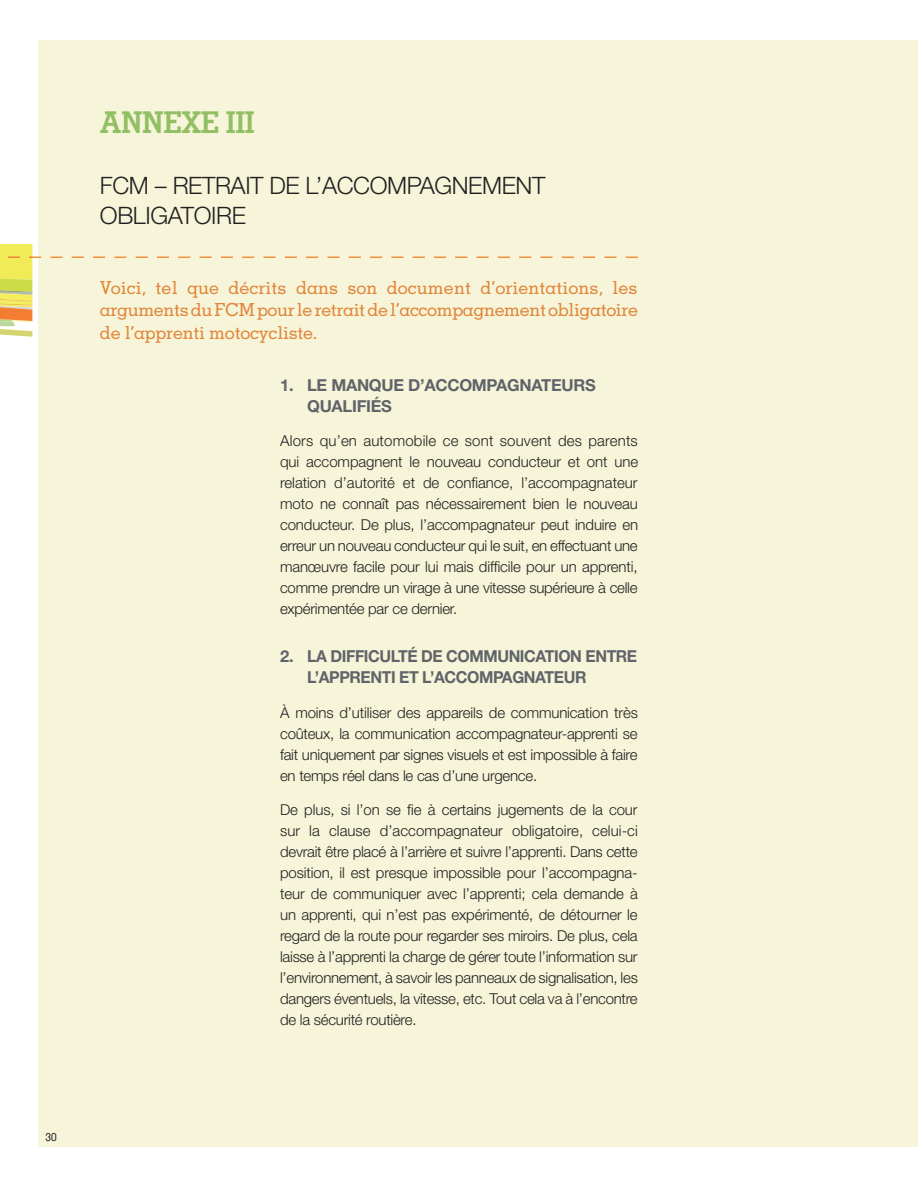
<style>
.page{position:relative;width:918px;height:1188px;background:#fff}
.page>*{position:absolute;margin:0;border:0;box-sizing:border-box;transform-origin:0 0}
.t1{font:700 30px "Memphis";letter-spacing:-.015em;color:#92bf64}
.t2{font:300 24px/30px "Helvetica Neue";letter-spacing:-.015em;color:#231f20}
.t3{font:500 18px/22.5px "Memphis";letter-spacing:-.025em;color:#e3853a;text-align:justify}
.t4{font:700 16.5px/21px "Helvetica Neue";letter-spacing:-.025em;color:#606369}
.t5{font:300 15px/21px "Helvetica Neue";letter-spacing:-.015em;color:#231f20;text-align:justify}
.t6{font:500 11.25px "Memphis";color:#231f20}
</style>
<div class="page">
<div style="left:39px;top:40px;width:879px;height:1108px;background:#f6f5d9"></div>
<svg style="left:50px;top:256px;width:13px;height:2px"></svg>
<svg style="left:72px;top:256px;width:12px;height:2px"></svg>
<svg style="left:93px;top:256px;width:12px;height:2px"></svg>
<svg style="left:114px;top:256px;width:12px;height:2px"></svg>
<svg style="left:136px;top:256px;width:12px;height:2px"></svg>
<svg style="left:157px;top:256px;width:12px;height:2px"></svg>
<svg style="left:178px;top:256px;width:12px;height:2px"></svg>
<svg style="left:200px;top:256px;width:12px;height:2px"></svg>
<svg style="left:221px;top:256px;width:12px;height:2px"></svg>
<svg style="left:242px;top:256px;width:12px;height:2px"></svg>
<svg style="left:263px;top:256px;width:13px;height:2px"></svg>
<svg style="left:285px;top:256px;width:12px;height:2px"></svg>
<svg style="left:306px;top:256px;width:12px;height:2px"></svg>
<svg style="left:327px;top:256px;width:13px;height:2px"></svg>
<svg style="left:349px;top:256px;width:12px;height:2px"></svg>
<svg style="left:370px;top:256px;width:12px;height:2px"></svg>
<svg style="left:391px;top:256px;width:12px;height:2px"></svg>
<svg style="left:413px;top:256px;width:12px;height:2px"></svg>
<svg style="left:434px;top:256px;width:12px;height:2px"></svg>
<svg style="left:455px;top:256px;width:12px;height:2px"></svg>
<svg style="left:477px;top:256px;width:12px;height:2px"></svg>
<svg style="left:498px;top:256px;width:12px;height:2px"></svg>
<svg style="left:519px;top:256px;width:12px;height:2px"></svg>
<svg style="left:540px;top:256px;width:13px;height:2px"></svg>
<svg style="left:562px;top:256px;width:12px;height:2px"></svg>
<svg style="left:583px;top:256px;width:12px;height:2px"></svg>
<svg style="left:604px;top:256px;width:13px;height:2px"></svg>
<svg style="left:626px;top:256px;width:12px;height:2px"></svg>
<svg style="left:0;top:244px;width:41px;height:93px"></svg>
<p class="t6" style="left:46px;top:1133px;width:13px">30</p>
<h2 class="t1" style="left:100px;top:112px;width:157px">ANNEXE III</h2>
<h2 class="t2" style="left:100px;top:173px;width:447px">FCM – RETRAIT DE L’ACCOMPAGNEMENT<br>OBLIGATOIRE</h2>
<p class="t3" style="left:100px;top:278px;width:540px">Voici, tel que décrits dans son document d’orientations, les arguments du FCM pour le retrait de l’accompagnement obligatoire de l’apprenti motocycliste.</p>
<h3 class="t4" style="left:307px;top:376px;width:290px;text-indent:-27px">1. LE MANQUE D’ACCOMPAGNATEURS<br>QUALIFIÉS</h3>
<p class="t5" style="left:280px;top:432px;width:360px">Alors qu’en automobile ce sont souvent des parents qui accompagnent le nouveau conducteur et ont une relation d’autorité et de confiance, l’accompagnateur moto ne connaît pas nécessairement bien le nouveau conducteur. De plus, l’accompagnateur peut induire en erreur un nouveau conducteur qui le suit, en effectuant une manœuvre facile pour lui mais difficile pour un apprenti, comme prendre un virage à une vitesse supérieure à celle expérimentée par ce dernier.</p>
<h3 class="t4" style="left:307px;top:648px;width:332px;text-indent:-27px">2. LA DIFFICULTÉ DE COMMUNICATION ENTRE<br>L’APPRENTI ET L’ACCOMPAGNATEUR</h3>
<p class="t5" style="left:280px;top:703px;width:359px">À moins d’utiliser des appareils de communication très coûteux, la communication accompagnateur-apprenti se fait uniquement par signes visuels et est impossible à faire en temps réel dans le cas d’une urgence.</p>
<p class="t5" style="left:280px;top:801px;width:359px">De plus, si l’on se fie à certains jugements de la cour sur la clause d’accompagnateur obligatoire, celui-ci devrait être placé à l’arrière et suivre l’apprenti. Dans cette position, il est presque impossible pour l’accompagna&shy;teur de communiquer avec l’apprenti; cela demande à un apprenti, qui n’est pas expérimenté, de détourner le regard de la route pour regarder ses miroirs. De plus, cela laisse à l’apprenti la charge de gérer toute l’information sur l’environnement, à savoir les panneaux de signalisation, les dangers éventuels, la vitesse, etc. Tout cela va à l’encontre de la sécurité routière.</p>
</div>
